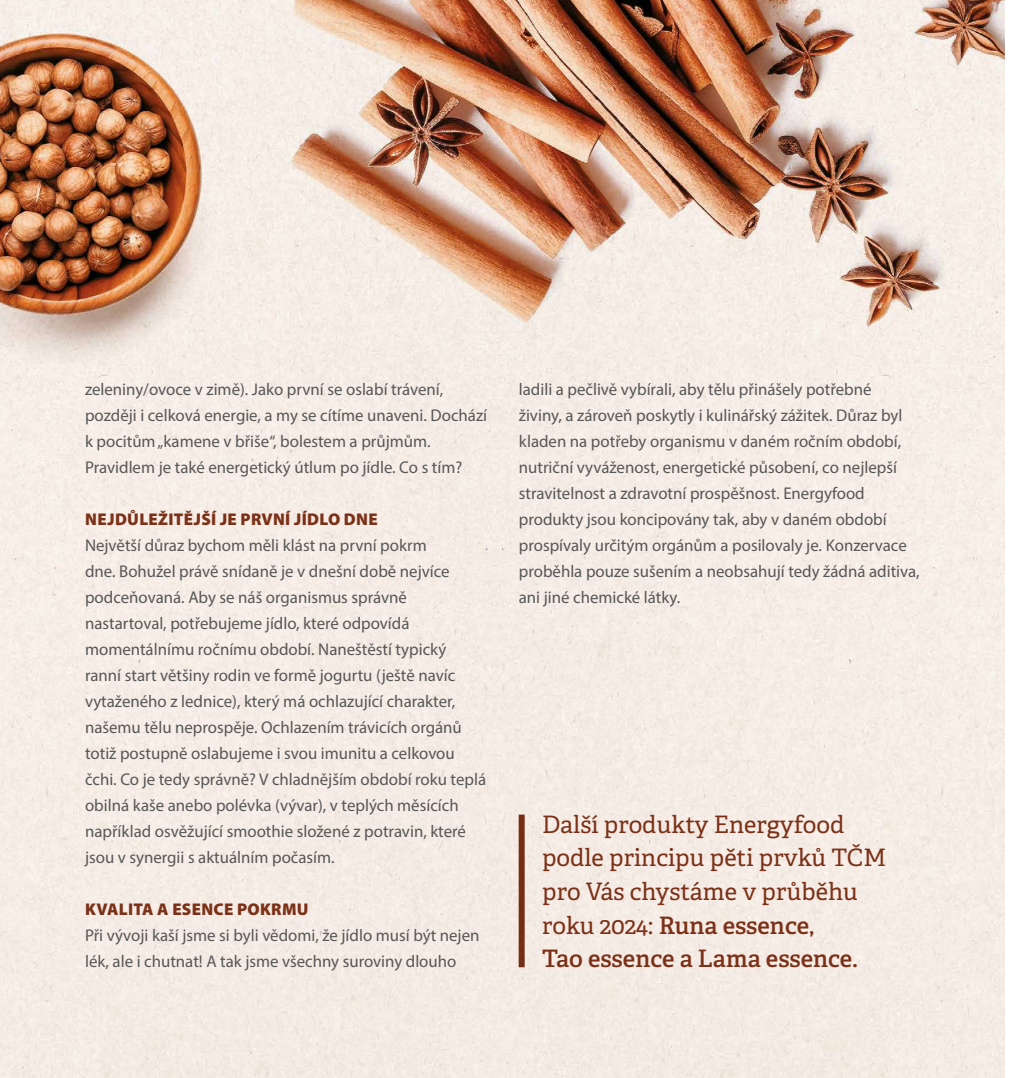
<style>
.page{position:relative;width:1015px;height:1078px;background:#fff}
.page>*{position:absolute;margin:0;border:0;box-sizing:border-box;transform-origin:0 0}
.t1{font:24px/33.6px "Adelle Basic";color:#7b3118}
.t2{font:17px/26px "Myriad Pro";color:#575756}
.t3{font:900 17px "Myriad Pro";letter-spacing:.02em;color:#7b3118}
.s1{font-weight:600}
</style>
<div class="page">
<img style="left:1px;top:0;width:1004px;height:1077px">
<div style="left:519px;top:814px;width:6px;height:153px;background:#7b3118"></div>
<p class="t2" style="left:85px;top:376px;width:404px">zeleniny/ovoce v zimě). Jako první se oslabí trávení, později i celková energie, a my se cítíme unaveni. Dochází k pocitům „kamene v břiše“, bolestem a průjmům.<br>Pravidlem je také energetický útlum po jídle. Co s tím?</p>
<p class="t3" style="left:85px;top:507px;width:294px">NEJDŮLEŽITĚJŠÍ JE PRVNÍ JÍDLO DNE</p>
<p class="t2" style="left:85px;top:532px;width:403px">Největší důraz bychom měli klást na první pokrm<br>dne. Bohužel právě snídaně je v dnešní době nejvíce podceňovaná. Aby se náš organismus správně nastartoval, potřebujeme jídlo, které odpovídá momentálnímu ročnímu období. Naneštěstí typický ranní start většiny rodin ve formě jogurtu (ještě navíc vytaženého z lednice), který má ochlazující charakter, našemu tělu neprospěje. Ochlazením trávicích orgánů totiž postupně oslabujeme i svou imunitu a celkovou čchi. Co je tedy správně? V chladnějším období roku teplá obilná kaše anebo polévka (vývar), v teplých měsících například osvěžující smoothie složené z potravin, které jsou v synergii s aktuálním počasím.</p>
<p class="t3" style="left:85px;top:897px;width:225px">KVALITA A ESENCE POKRMU</p>
<p class="t2" style="left:85px;top:921px;width:396px">Při vývoji kaší jsme si byli vědomi, že jídlo musí být nejen lék, ale i chutnat! A tak jsme všechny suroviny dlouho</p>
<p class="t2" style="left:519px;top:375px;width:402px">ladili a pečlivě vybírali, aby tělu přinášely potřebné<br>živiny, a zároveň poskytly i kulinářský zážitek. Důraz byl kladen na potřeby organismu v daném ročním období, nutriční vyváženost, energetické působení, co nejlepší stravitelnost a zdravotní prospěšnost. Energyfood produkty jsou koncipovány tak, aby v daném období prospívaly určitým orgánům a posilovaly je. Konzervace proběhla pouze sušením a neobsahují tedy žádná aditiva, ani jiné chemické látky.</p>
<h1 class="t1" style="left:542px;top:807px;width:345px">Další produkty Energyfood podle principu pěti prvků TČM pro Vás chystáme v průběhu roku 2024: <span class="s1">Runa essence,<br>Tao essence a Lama essence.</span></h1>
</div>
